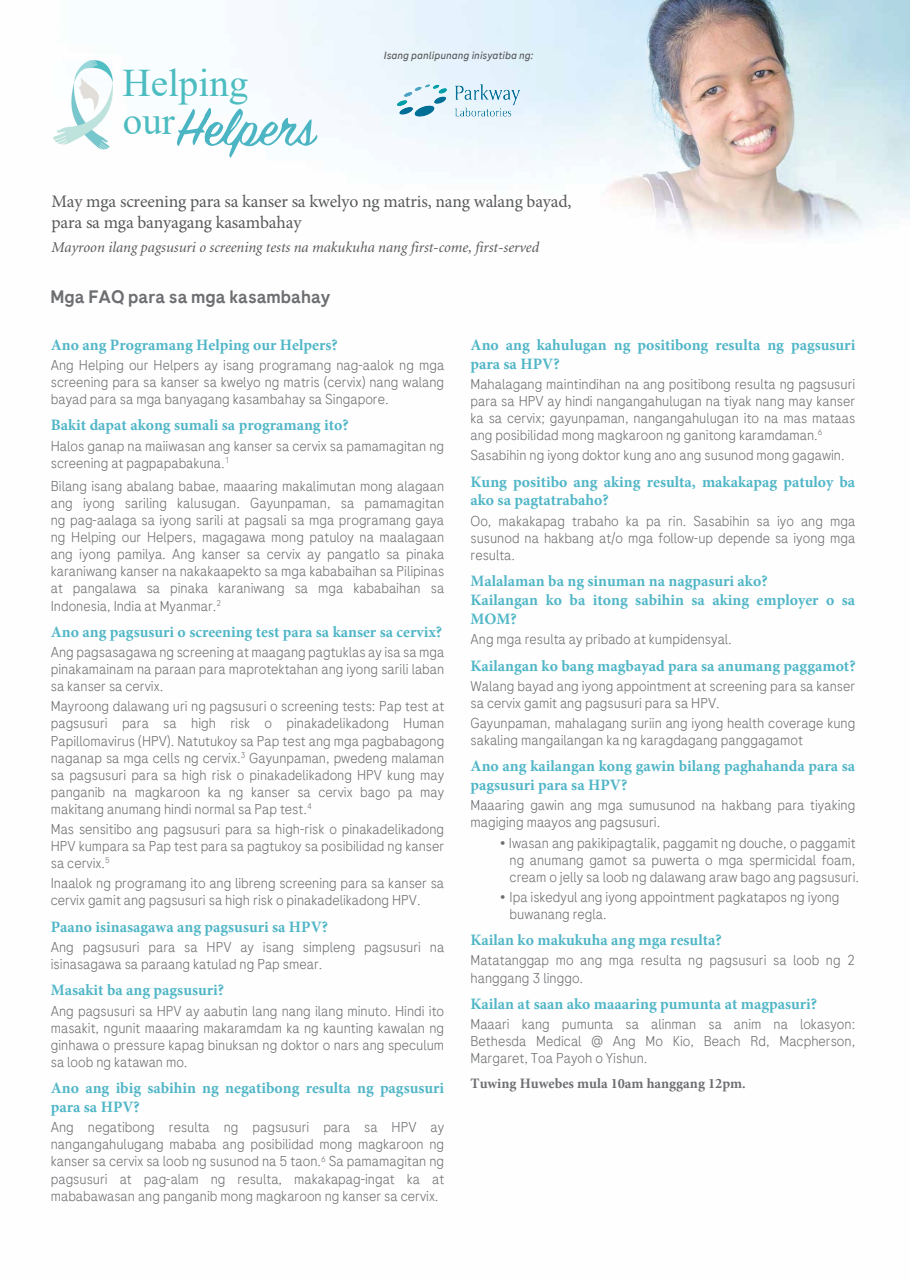
<style>
.page{position:relative;width:910px;height:1280px;background:#fff}
.page>*{position:absolute;margin:0;border:0;box-sizing:border-box;transform-origin:0 0}
.t1{font:39.15px/37.8px "Times New Roman";color:#4cbcc0}
.t2{font:500 18px "Roche Sans";color:#6d6e71}
.t3{font:17.55px/21.1px "Minion Pro";letter-spacing:-.01em;color:#58595b}
.t4{font:700 15.75px/18.9px "Minion";color:#50b6c7}
.t5{font:italic 15px "Minion";color:#58595b}
.t6{font:300 14.25px/17.1px "Roche Sans";color:#6d6e71;text-align:justify}
.t7{font:700 14.25px "Minion";color:#6d6e71}
.t8{font:italic 10.5px "Roche Sans";color:#58595b}
</style>
<div class="page">
<img style="left:644px;top:0;width:151px;height:207px">
<img style="left:357px;top:61px;width:203px;height:78px">
<img style="left:53px;top:60px;width:60px;height:90px">
<svg style="left:177px;top:108px;width:140px;height:50px"></svg>
<h1 class="t1" style="left:123px;top:63px;width:127px">Helping our</h1>
<p class="t8" style="left:384px;top:49px;width:151px">Isang panlipunang inisyatiba ng:</p>
<p class="t3" style="left:51px;top:191px;width:522px">May mga screening para sa kanser sa kwelyo ng matris, nang walang bayad, para sa mga banyagang kasambahay</p>
<p class="t5" style="left:51px;top:240px;width:489px">Mayroon ilang pagsusuri o screening tests na makukuha nang first-come, first-served</p>
<p class="t2" style="left:51px;top:285px;width:281px">Mga FAQ para sa mga kasambahay</p>
<p class="t4" style="left:51px;top:335px;width:288px">Ano ang Programang Helping our Helpers?</p>
<p class="t6" style="left:51px;top:356px;width:395px">Ang Helping our Helpers ay isang programang nag-aalok ng mga screening para sa kanser sa kwelyo ng matris (cervix) nang walang bayad para sa mga banyagang kasambahay sa Singapore.</p>
<p class="t4" style="left:51px;top:416px;width:299px">Bakit dapat akong sumali sa programang ito?</p>
<p class="t6" style="left:51px;top:437px;width:395px">Halos ganap na maiiwasan ang kanser sa cervix sa pamamagitan ng screening at pagpapabakuna.<sup>1</sup></p>
<p class="t6" style="left:51px;top:477px;width:395px">Bilang isang abalang babae, maaaring makalimutan mong alagaan ang iyong sariling kalusugan. Gayunpaman, sa pamamagitan ng pag-aalaga sa iyong sarili at pagsali sa mga programang gaya ng Helping our Helpers, magagawa mong patuloy na maalagaan ang iyong pamilya. Ang kanser sa cervix ay pangatlo sa pinaka karaniwang kanser na nakakaapekto sa mga kababaihan sa Pilipinas at pangalawa sa pinaka karaniwang sa mga kababaihan sa Indonesia, India at Myanmar.<sup>2</sup></p>
<p class="t4" style="left:51px;top:622px;width:393px">Ano ang pagsusuri o screening test para sa kanser sa cervix?</p>
<p class="t6" style="left:51px;top:643px;width:395px">Ang pagsasagawa ng screening at maagang pagtuklas ay isa sa mga pinakamainam na paraan para maprotektahan ang iyong sarili laban sa kanser sa cervix.</p>
<p class="t6" style="left:51px;top:697px;width:395px">Mayroong dalawang uri ng pagsusuri o screening tests: Pap test at pagsusuri para sa high risk o pinakadelikadong Human Papillomavirus (HPV). Natutukoy sa Pap test ang mga pagbabagong naganap sa mga cells ng cervix.<sup>3</sup> Gayunpaman, pwedeng malaman sa pagsusuri para sa high risk o pinakadelikadong HPV kung may panganib na magkaroon ka ng kanser sa cervix bago pa may makitang anumang hindi normal sa Pap test.<sup>4</sup></p>
<p class="t6" style="left:51px;top:820px;width:395px">Mas sensitibo ang pagsusuri para sa high-risk o pinakadelikadong HPV kumpara sa Pap test para sa pagtukoy sa posibilidad ng kanser sa cervix.<sup>5</sup></p>
<p class="t6" style="left:51px;top:874px;width:395px">Inaalok ng programang ito ang libreng screening para sa kanser sa cervix gamit ang pagsusuri sa high risk o pinakadelikadong HPV.</p>
<p class="t4" style="left:51px;top:917px;width:279px">Paano isinasagawa ang pagsusuri sa HPV?</p>
<p class="t6" style="left:51px;top:938px;width:395px">Ang pagsusuri para sa HPV ay isang simpleng pagsusuri na isinasagawa sa paraang katulad ng Pap smear.</p>
<p class="t4" style="left:51px;top:981px;width:175px">Masakit ba ang pagsusuri?</p>
<p class="t6" style="left:51px;top:1002px;width:395px">Ang pagsusuri sa HPV ay aabutin lang nang ilang minuto. Hindi ito masakit, ngunit maaaring makaramdam ka ng kaunting kawalan ng ginhawa o pressure kapag binuksan ng doktor o nars ang speculum sa loob ng katawan mo.</p>
<p class="t4" style="left:51px;top:1078px;width:395px">Ano ang ibig sabihin ng negatibong resulta ng pagsusuri para sa HPV?</p>
<p class="t6" style="left:51px;top:1118px;width:395px">Ang negatibong resulta ng pagsusuri para sa HPV ay nangangahulugang mababa ang posibilidad mong magkaroon ng kanser sa cervix sa loob ng susunod na 5 taon.<sup>6</sup> Sa pamamagitan ng pagsusuri at pag-alam ng resulta, makakapag-ingat ka at mababawasan ang panganib mong magkaroon ng kanser sa cervix.</p>
<p class="t4" style="left:471px;top:335px;width:386px">Ano ang kahulugan ng positibong resulta ng pagsusuri para sa HPV?</p>
<p class="t6" style="left:471px;top:375px;width:386px">Mahalagang maintindihan na ang positibong resulta ng pagsusuri para sa HPV ay hindi nangangahulugan na tiyak nang may kanser ka sa cervix; gayunpaman, nangangahulugan ito na mas mataas ang posibilidad mong magkaroon ng ganitong karamdaman.<sup>6</sup></p>
<p class="t6" style="left:471px;top:446px;width:376px">Sasabihin ng iyong doktor kung ano ang susunod mong gagawin.</p>
<p class="t4" style="left:471px;top:472px;width:386px">Kung positibo ang aking resulta, makakapag patuloy ba ako sa pagtatrabaho?</p>
<p class="t6" style="left:471px;top:512px;width:386px">Oo, makakapag trabaho ka pa rin. Sasabihin sa iyo ang mga susunod na hakbang at/o mga follow-up depende sa iyong mga resulta.</p>
<p class="t4" style="left:471px;top:571px;width:386px">Malalaman ba ng sinuman na nagpasuri ako?<br>Kailangan ko ba itong sabihin sa aking employer o sa<br>MOM?</p>
<p class="t6" style="left:471px;top:630px;width:263px">Ang mga resulta ay pribado at kumpidensyal.</p>
<p class="t4" style="left:471px;top:656px;width:387px">Kailangan ko bang magbayad para sa anumang paggamot?</p>
<p class="t6" style="left:471px;top:677px;width:386px">Walang bayad ang iyong appointment at screening para sa kanser sa cervix gamit ang pagsusuri para sa HPV.</p>
<p class="t6" style="left:471px;top:714px;width:386px">Gayunpaman, mahalagang suriin ang iyong health coverage kung sakaling mangailangan ka ng karagdagang panggagamot</p>
<p class="t4" style="left:471px;top:757px;width:386px">Ano ang kailangan kong gawin bilang paghahanda para sa pagsusuri para sa HPV?</p>
<p class="t6" style="left:471px;top:796px;width:386px">Maaaring gawin ang mga sumusunod na hakbang para tiyaking magiging maayos ang pagsusuri.</p>
<p class="t6" style="left:510px;top:834px;width:351px;text-align:left;text-indent:-10px">• Iwasan ang pakikipagtalik, paggamit ng douche, o paggamit ng anumang gamot sa puwerta o mga spermicidal foam, cream o jelly sa loob ng dalawang araw bago ang pagsusuri.</p>
<p class="t6" style="left:510px;top:888px;width:331px;text-indent:-10px">• Ipa iskedyul ang iyong appointment pagkatapos ng iyong buwanang regla.</p>
<p class="t4" style="left:471px;top:931px;width:253px">Kailan ko makukuha ang mga resulta?</p>
<p class="t6" style="left:471px;top:952px;width:386px">Matatanggap mo ang mga resulta ng pagsusuri sa loob ng 2 hanggang 3 linggo.</p>
<p class="t4" style="left:471px;top:994px;width:348px">Kailan at saan ako maaaring pumunta at magpasuri?</p>
<p class="t6" style="left:471px;top:1015px;width:386px">Maaari kang pumunta sa alinman sa anim na lokasyon:<br>Bethesda Medical @ Ang Mo Kio, Beach Rd, Macpherson, Margaret, Toa Payoh o Yishun.</p>
<p class="t7" style="left:471px;top:1073px;width:277px">Tuwing Huwebes mula 10am hanggang 12pm.</p>
</div>
